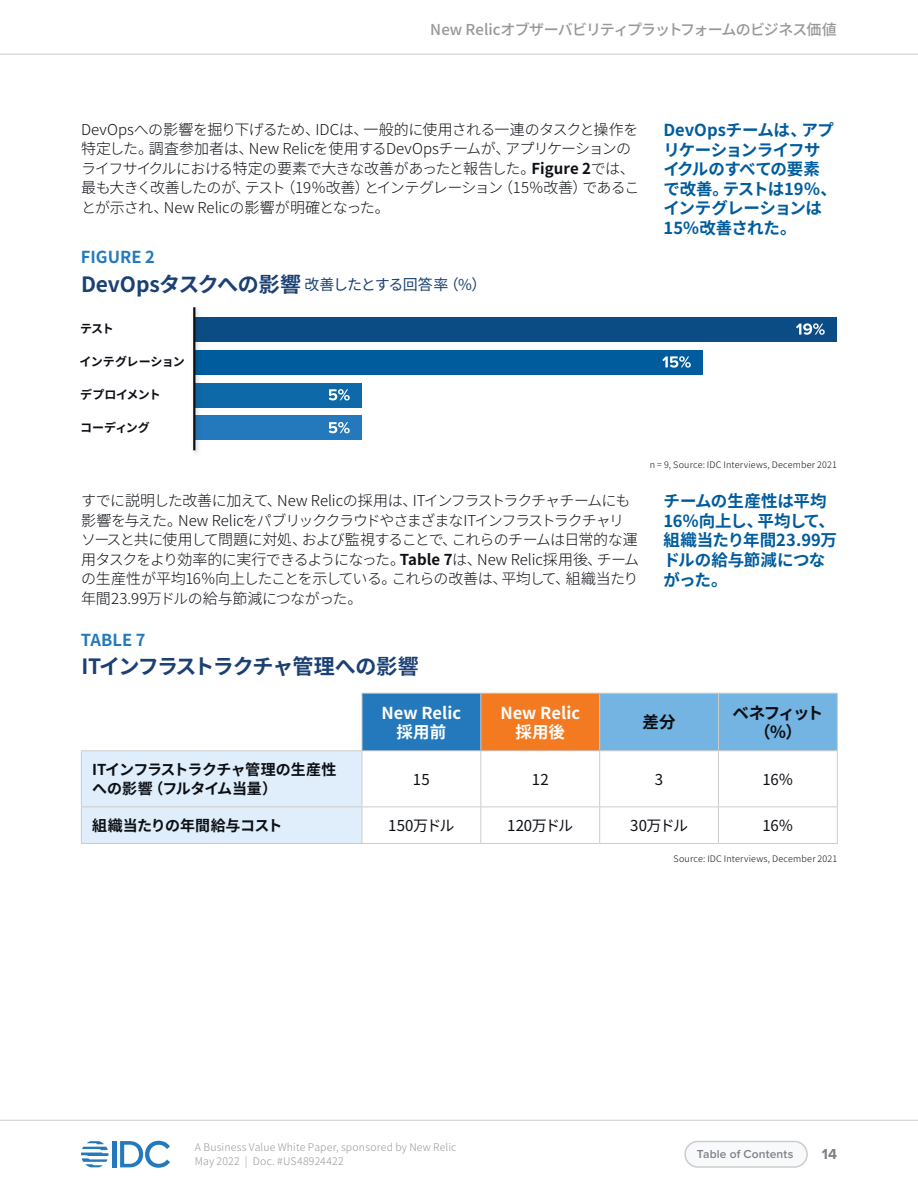
<style>
.page{position:relative;width:918px;height:1188px;background:#fff}
.page>*{position:absolute;margin:0;border:0;box-sizing:border-box;transform-origin:0 0}
.t1{font:700 21px "Noto Sans JP";letter-spacing:-.01em;color:#1b4073}
.t2{font:700 21px "Noto Sans JP";letter-spacing:-.035em;color:#1b4073}
.t3{font:700 16.5px/19.5px "Noto Sans JP";letter-spacing:-.02em;color:#005c9d}
.t4{font:700 16.5px/19.5px "Noto Sans JP";color:#fff;text-align:center}
.t5{font:700 16.5px "Noto Sans JP";color:#2379bb}
.t6{font:700 16.5px/19.5px "Noto Sans JP";letter-spacing:-.095em;color:#0c0f14;text-align:center}
.t7{font:300 15px/19.5px "Noto Sans JP";letter-spacing:-.04em;color:#0c0f14}
.t8{font:700 15px/19.5px "Noto Sans JP";letter-spacing:-.03em;color:#0c0f14}
.t9{font:500 15px "Noto Sans JP";letter-spacing:-.05em;color:#98989b}
.t10{font:15px "Noto Sans JP";letter-spacing:-.025em;color:#0c0f14}
.t11{font:700 15px "Proxima Nova";color:#808188}
.t12{font:700 12px "Noto Sans JP";letter-spacing:-.035em;color:#0c0f14}
.t13{font:600 12px "Proxima Nova";letter-spacing:.015em;color:#808188}
.t14{font:300 10.5px/13.5px "Noto Sans JP";letter-spacing:.015em;color:#98989b}
.t15{font:300 9px "Noto Sans JP";letter-spacing:.02em;color:#0c0f14}
.s1{font-weight:700}
.s2{font-weight:400;font-size:15px}
</style>
<div class="page">
<hr style="left:0;top:54px;width:918px;height:1px;background:#cdcccc">
<hr style="left:0;top:1120px;width:918px;height:1px;background:#cdcccc">
<hr style="left:113px;top:1141px;width:4px;height:26px;background:#2379bb">
<svg style="left:120px;top:1141px;width:50px;height:27px"></svg>
<svg style="left:81px;top:1141px;width:28px;height:26px"></svg>
<div style="left:685px;top:1142px;width:122px;height:25px;background:#f8f9fa;border-radius:13px"></div>
<div style="left:684px;top:1141px;width:124px;height:27px;border:2px solid #cdcccc;border-radius:13px"></div>
<div style="left:195px;top:416px;width:167px;height:24px;background:#2379bb"></div>
<div style="left:195px;top:350px;width:508px;height:24px;background:#005c9d"></div>
<div style="left:195px;top:383px;width:167px;height:24px;background:#0e69a8"></div>
<div style="left:195px;top:317px;width:642px;height:24px;background:#0c4c85"></div>
<svg style="left:329px;top:422px;width:21px;height:11px"></svg>
<svg style="left:662px;top:356px;width:29px;height:12px"></svg>
<svg style="left:329px;top:389px;width:21px;height:11px"></svg>
<svg style="left:796px;top:323px;width:29px;height:12px"></svg>
<div style="left:191px;top:305px;width:11px;height:152px;background:#231f20;opacity:.25"></div>
<hr style="left:193px;top:307px;width:2px;height:143px;background:#0c0f14">
<svg style="left:361px;top:693px;width:476px;height:150px"></svg>
<div style="left:362px;top:693px;width:119px;height:58px;background:#2379bb"></div>
<div style="left:481px;top:693px;width:119px;height:58px;background:#f37a21"></div>
<div style="left:600px;top:694px;width:237px;height:56px;background:#74b4e2"></div>
<div style="left:82px;top:751px;width:280px;height:92px;background:#dfeefa"></div>
<hr style="left:362px;top:693px;width:119px;height:1px;background:#cdcccc">
<hr style="left:362px;top:694px;width:1px;height:56px;background:#cdcccc">
<hr style="left:481px;top:693px;width:119px;height:1px;background:#cdcccc">
<hr style="left:480px;top:694px;width:1px;height:56px;background:#cdcccc">
<hr style="left:600px;top:693px;width:119px;height:1px;background:#cdcccc">
<hr style="left:599px;top:694px;width:1px;height:56px;background:#cdcccc">
<hr style="left:719px;top:693px;width:119px;height:1px;background:#cdcccc">
<hr style="left:718px;top:694px;width:1px;height:56px;background:#cdcccc">
<hr style="left:837px;top:694px;width:1px;height:56px;background:#cdcccc">
<hr style="left:81px;top:750px;width:281px;height:1px;background:#cdcccc">
<hr style="left:81px;top:751px;width:1px;height:56px;background:#cdcccc">
<hr style="left:362px;top:750px;width:119px;height:1px;background:#cdcccc">
<hr style="left:362px;top:751px;width:1px;height:56px;background:#cdcccc">
<hr style="left:481px;top:750px;width:119px;height:1px;background:#cdcccc">
<hr style="left:480px;top:751px;width:1px;height:56px;background:#cdcccc">
<hr style="left:600px;top:750px;width:119px;height:1px;background:#cdcccc">
<hr style="left:599px;top:751px;width:1px;height:56px;background:#cdcccc">
<hr style="left:719px;top:750px;width:119px;height:1px;background:#cdcccc">
<hr style="left:718px;top:751px;width:1px;height:56px;background:#cdcccc">
<hr style="left:837px;top:751px;width:1px;height:56px;background:#cdcccc">
<hr style="left:81px;top:807px;width:281px;height:1px;background:#cdcccc">
<hr style="left:81px;top:807px;width:1px;height:36px;background:#cdcccc">
<hr style="left:362px;top:807px;width:119px;height:1px;background:#cdcccc">
<hr style="left:362px;top:807px;width:1px;height:36px;background:#cdcccc">
<hr style="left:481px;top:807px;width:119px;height:1px;background:#cdcccc">
<hr style="left:480px;top:807px;width:1px;height:36px;background:#cdcccc">
<hr style="left:600px;top:807px;width:119px;height:1px;background:#cdcccc">
<hr style="left:599px;top:807px;width:1px;height:36px;background:#cdcccc">
<hr style="left:719px;top:807px;width:119px;height:1px;background:#cdcccc">
<hr style="left:718px;top:807px;width:1px;height:36px;background:#cdcccc">
<hr style="left:837px;top:807px;width:1px;height:36px;background:#cdcccc">
<hr style="left:81px;top:843px;width:281px;height:1px;background:#cdcccc">
<hr style="left:362px;top:843px;width:119px;height:1px;background:#cdcccc">
<hr style="left:481px;top:843px;width:119px;height:1px;background:#cdcccc">
<hr style="left:600px;top:843px;width:119px;height:1px;background:#cdcccc">
<hr style="left:719px;top:843px;width:119px;height:1px;background:#cdcccc">
<p class="t9" style="left:430px;top:21px;width:408px">New Relicオブザーバビリティプラットフォームのビジネス価値</p>
<p class="t7" style="left:81px;top:120px;width:560px">DevOpsへの影響を掘り下げるため、IDCは、一般的に使用される一連のタスクと操作を特定した。調査参加者は、New Relicを使用するDevOpsチームが、アプリケーションのライフサイクルにおける特定の要素で大きな改善があったと報告した。<span class="s1">Figure 2</span>では、最も大きく改善したのが、テスト（19％改善）とインテグレーション（15％改善）であることが示され、New Relicの影響が明確となった。</p>
<p class="t3" style="left:663px;top:121px;width:175px">DevOpsチームは、アプリケーションライフサイクルのすべての要素で改善。テストは19％、インテグレーションは<br>15％改善された。</p>
<p class="t5" style="left:81px;top:247px;width:75px">FIGURE 2</p>
<h1 class="t1" style="left:81px;top:272px;width:407px">DevOpsタスクへの影響 <span class="s2">改善したとする回答率（%）</span></h1>
<p class="t12" style="left:80px;top:322px;width:35px">テスト</p>
<p class="t12" style="left:80px;top:355px;width:107px">インテグレーション</p>
<p class="t12" style="left:80px;top:388px;width:82px">デプロイメント</p>
<p class="t12" style="left:80px;top:421px;width:71px">コーディング</p>
<p class="t15" style="left:650px;top:460px;width:189px">n = 9, Source: IDC Interviews, December 2021</p>
<p class="t7" style="left:81px;top:491px;width:560px">すでに説明した改善に加えて、New Relicの採用は、ITインフラストラクチャチームにも影響を与えた。New RelicをパブリッククラウドやさまざまなITインフラストラクチャリソースと共に使用して問題に対処、および監視することで、これらのチームは日常的な運用タスクをより効率的に実行できるようになった。<span class="s1">Table 7</span>は、New Relic採用後、チームの生産性が平均16％向上したことを示している。これらの改善は、平均して、組織当たり年間23.99万ドルの給与節減につながった。</p>
<p class="t3" style="left:663px;top:492px;width:175px">チームの生産性は平均<br>16％向上し、平均して、組織当たり年間23.99万ドルの給与節減につながった。</p>
<p class="t5" style="left:81px;top:630px;width:66px">TABLE 7</p>
<h1 class="t2" style="left:81px;top:655px;width:339px">ITインフラストラクチャ管理への影響</h1>
<p class="t4" style="left:382px;top:703px;width:81px">New Relic採用前</p>
<p class="t4" style="left:500px;top:703px;width:81px">New Relic採用後</p>
<p class="t6" style="left:643px;top:713px;width:35px">差分</p>
<p class="t6" style="left:733px;top:703px;width:92px">ベネフィット（％）</p>
<p class="t8" style="left:92px;top:760px;width:246px">ITインフラストラクチャ管理の生産性への影響（フルタイム当量）</p>
<p class="t10" style="left:413px;top:771px;width:18px">15</p>
<p class="t10" style="left:532px;top:771px;width:18px">12</p>
<p class="t10" style="left:655px;top:771px;width:10px">3</p>
<p class="t10" style="left:762px;top:771px;width:33px">16％</p>
<p class="t8" style="left:92px;top:816px;width:192px">組織当たりの年間給与コスト</p>
<p class="t10" style="left:388px;top:817px;width:68px">150万ドル</p>
<p class="t10" style="left:507px;top:817px;width:68px">120万ドル</p>
<p class="t10" style="left:630px;top:817px;width:59px">30万ドル</p>
<p class="t10" style="left:762px;top:817px;width:33px">16％</p>
<p class="t15" style="left:674px;top:854px;width:165px">Source: IDC Interviews, December 2021</p>
<p class="t14" style="left:195px;top:1141px;width:263px">A Business Value White Paper, sponsored by New Relic<br>May 2022 | Doc. #US48924422</p>
<p class="t13" style="left:697px;top:1147px;width:98px">Table of Contents</p>
<p class="t11" style="left:822px;top:1142px;width:17px">14</p>
</div>
